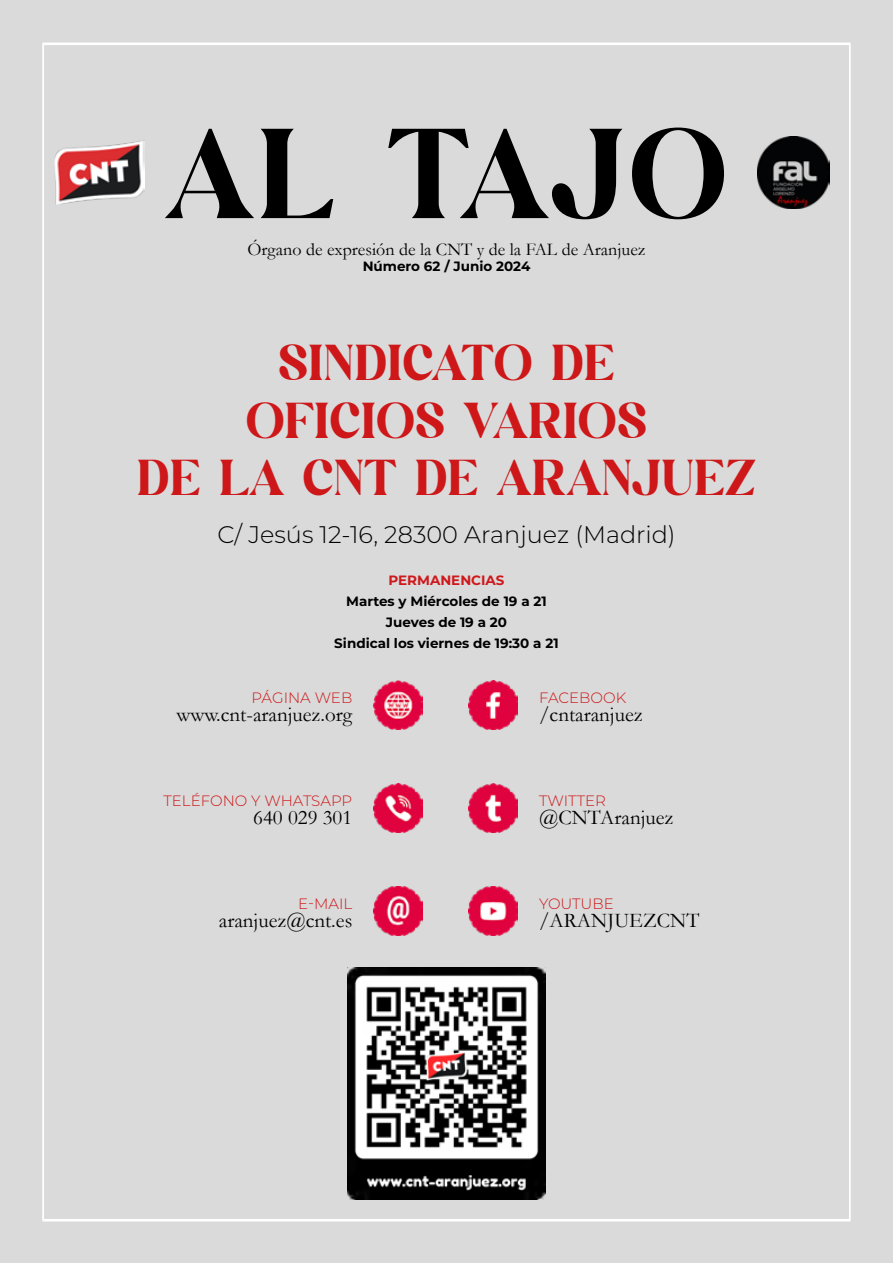
<style>
.page{position:relative;width:893px;height:1263px;background:#dadada}
.page>*{position:absolute;margin:0;border:0;box-sizing:border-box;transform-origin:0 0}
.t1{font:121.5px "Mogilte";letter-spacing:.04em;color:#000}
.t2{font:48px/57.6px "Mogilte";letter-spacing:.015em;color:#cd1719;text-align:center}
.t3{font:300 24px "Montserrat";color:#000}
.t4{font:21px "Garamond";color:#000}
.t5{font:18px "Garamond";color:#000}
.t6{font:300 15px "Montserrat";color:#cd1719}
.t7{font:700 13.5px/21px "Montserrat";color:#000;text-align:center}
.t8{font:700 13.5px "Montserrat";color:#ce181c}
</style>
<div class="page">
<img style="left:374px;top:680px;width:49px;height:50px">
<img style="left:468px;top:680px;width:50px;height:50px">
<img style="left:374px;top:783px;width:49px;height:50px">
<img style="left:468px;top:783px;width:50px;height:50px">
<img style="left:374px;top:886px;width:49px;height:49px">
<img style="left:468px;top:886px;width:50px;height:49px">
<img style="left:55px;top:141px;width:90px;height:63px">
<img style="left:757px;top:136px;width:72px;height:72px">
<img style="left:347px;top:967px;width:199px;height:232px">
<h1 class="t1" style="left:167px;top:99px;width:561px">AL TAJO</h1>
<h3 class="t5" style="left:247px;top:237px;width:400px">Órgano de expresión de la CNT y de la FAL de Aranjuez</h3>
<p class="t7" style="left:363px;top:255px;width:169px">Número 62 / Junio 2024</p>
<h2 class="t2" style="left:137px;top:334px;width:620px">SINDICATO DE<br>OFICIOS VARIOS<br>DE LA CNT DE ARANJUEZ</h2>
<h3 class="t3" style="left:217px;top:518px;width:460px">C/ Jesús 12-16, 28300 Aranjuez (Madrid)</h3>
<p class="t8" style="left:388px;top:571px;width:118px">PERMANENCIAS</p>
<p class="t7" style="left:334px;top:590px;width:226px">Martes y Miércoles de 19 a 21<br>Jueves de 19 a 20<br>Sindical los viernes de 19:30 a 21</p>
<p class="t6" style="left:252px;top:688px;width:102px">PÁGINA WEB</p>
<h3 class="t4" style="left:177px;top:701px;width:177px">www.cnt-aranjuez.org</h3>
<p class="t6" style="left:539px;top:688px;width:89px">FACEBOOK</p>
<h3 class="t4" style="left:539px;top:701px;width:105px">/cntaranjuez</h3>
<p class="t6" style="left:163px;top:791px;width:190px">TELÉFONO Y WHATSAPP</p>
<h3 class="t4" style="left:253px;top:803px;width:101px">640 029 301</h3>
<p class="t6" style="left:539px;top:791px;width:68px">TWITTER</p>
<h3 class="t4" style="left:539px;top:803px;width:136px">@CNTAranjuez</h3>
<p class="t6" style="left:298px;top:894px;width:56px">E-MAIL</p>
<h3 class="t4" style="left:219px;top:906px;width:135px">aranjuez@cnt.es</h3>
<p class="t6" style="left:539px;top:894px;width:76px">YOUTUBE</p>
<h3 class="t4" style="left:539px;top:906px;width:162px">/ARANJUEZCNT</h3>
</div>
